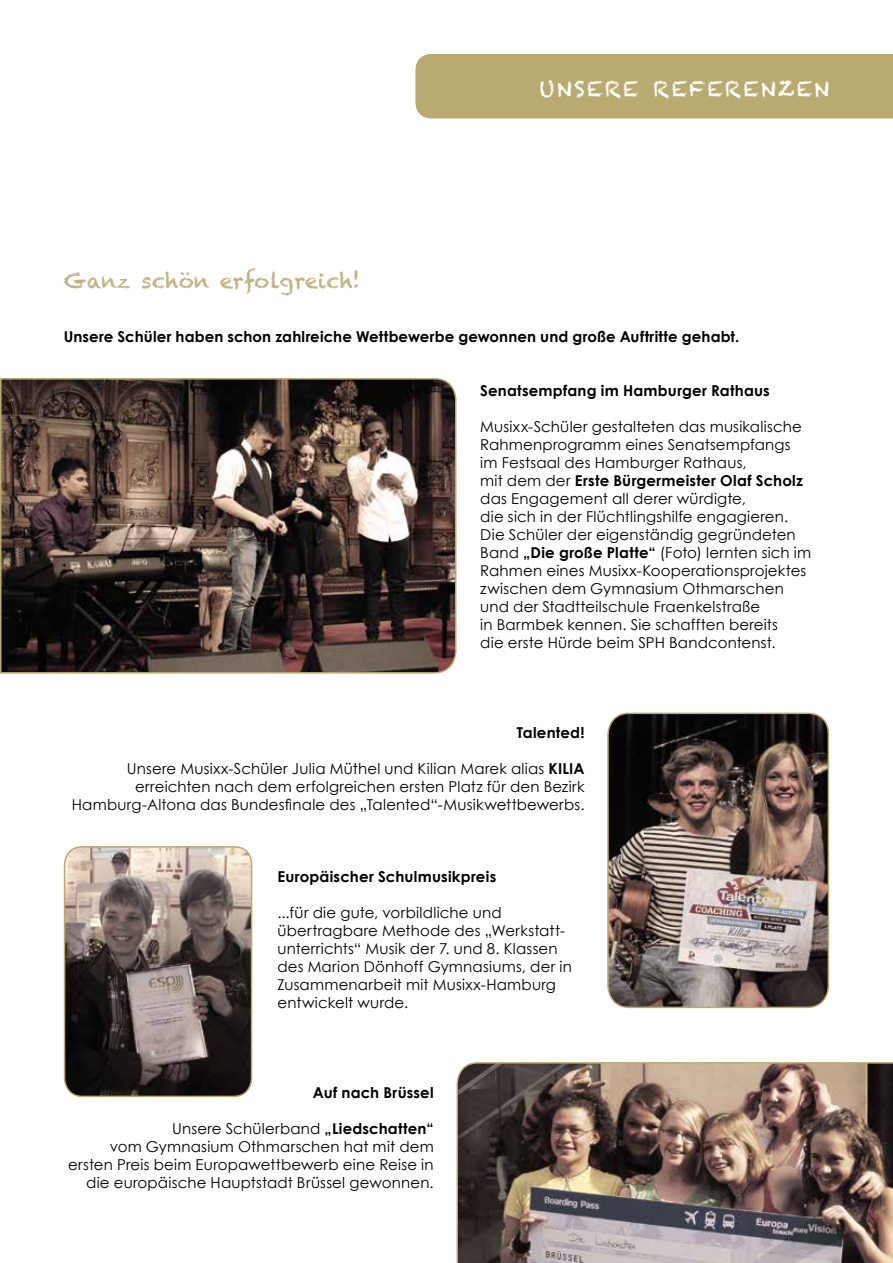
<style>
.page{position:relative;width:893px;height:1263px;background:#fff}
.page>*{position:absolute;margin:0;border:0;box-sizing:border-box;transform-origin:0 0}
.t1{font:21px "Chalkduster";color:#c0b280}
.t2{font:21px "Chalkduster";letter-spacing:.1em;color:#fff}
.t3{font:15px/18px "Century Gothic";letter-spacing:.01em;color:#000;text-align:right}
.t4{font:700 15px "Century Gothic";letter-spacing:.01em;color:#000}
.s1{font-weight:700}
</style>
<div class="page">
<div style="left:415px;top:54px;width:478px;height:65px;background:#b9aa72"></div>
<svg style="left:63px;top:846px;width:190px;height:252px;background:#70645f"></svg>
<img style="left:607px;top:712px;width:223px;height:297px">
<img style="left:0;top:378px;width:457px;height:296px">
<img style="left:456px;top:1062px;width:437px;height:201px">
<h1 class="t2" style="left:539px;top:77px;width:291px">UNSERE REFERENZEN</h1>
<h1 class="t1" style="left:64px;top:268px;width:298px">Ganz schön erfolgreich!</h1>
<p class="t4" style="left:64px;top:325px;width:677px">Unsere Schüler haben schon zahlreiche Wettbewerbe gewonnen und große Auftritte gehabt.</p>
<p class="t4" style="left:480px;top:379px;width:291px">Senatsempfang im Hamburger Rathaus</p>
<p class="t3" style="left:480px;top:417px;width:333px;text-align:left">Musixx-Schüler gestalteten das musikalische Rahmenprogramm eines Senatsempfangs im Festsaal des Hamburger Rathaus,<br>mit dem der <span class="s1">Erste Bürgermeister Olaf Scholz </span>das Engagement all derer würdigte,<br>die sich in der Flüchtlingshilfe engagieren.<br>Die Schüler der eigenständig gegründeten Band <span class="s1">„Die große Platte“</span> (Foto) lernten sich im Rahmen eines Musixx-Kooperationsprojektes zwischen dem Gymnasium Othmarschen und der Stadtteilschule Fraenkelstraße<br>in Barmbek kennen. Sie schafften bereits<br>die erste Hürde beim SPH Bandcontenst.</p>
<p class="t4" style="left:517px;top:721px;width:69px">Talented!</p>
<p class="t3" style="left:72px;top:759px;width:514px">Unsere Musixx-Schüler Julia Müthel und Kilian Marek alias <span class="s1">KILIA </span>erreichten nach dem erfolgreichen ersten Platz für den Bezirk<br>Hamburg-Altona das Bundesfinale des „Talented“-Musikwettbewerbs.</p>
<p class="t4" style="left:277px;top:865px;width:220px">Europäischer Schulmusikpreis</p>
<p class="t3" style="left:277px;top:903px;width:296px;text-align:left">...für die gute, vorbildliche und übertragbare Methode des „Werkstatt&shy;unterrichts“ Musik der 7. und 8. Klassen des Marion Dönhoff Gymnasiums, der in Zusammenarbeit mit Musixx-Hamburg entwickelt wurde.</p>
<p class="t4" style="left:313px;top:1081px;width:123px">Auf nach Brüssel</p>
<p class="t3" style="left:68px;top:1119px;width:367px">Unsere Schülerband <span class="s1">„Liedschatten“<br></span>vom Gymnasium Othmarschen hat mit dem ersten Preis beim Europawettbewerb eine Reise in die europäische Hauptstadt Brüssel gewonnen.</p>
</div>
